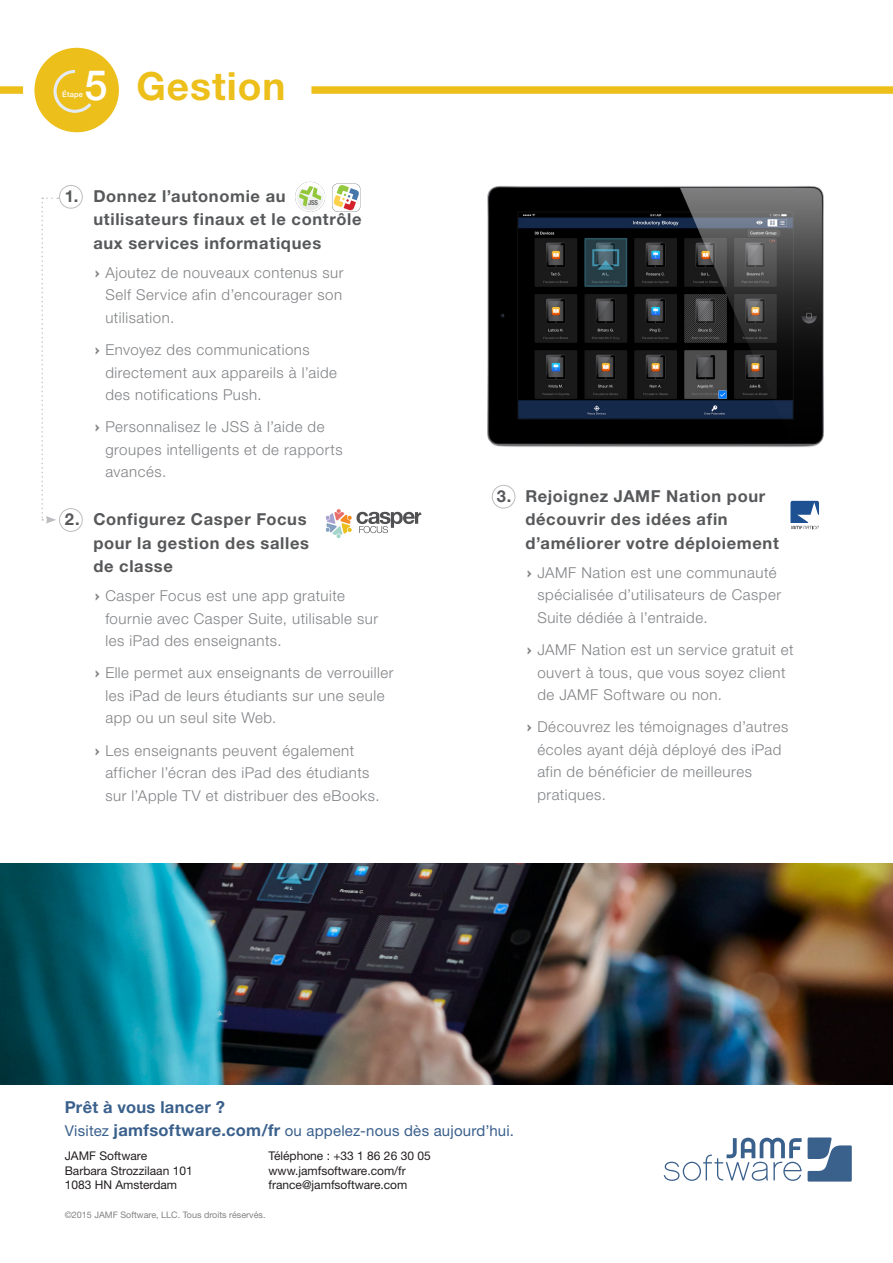
<style>
.page{position:relative;width:893px;height:1263px;background:#fff}
.page>*{position:absolute;margin:0;border:0;box-sizing:border-box;transform-origin:0 0}
.HEADLINE{font:500 41.55px "Helvetica Neue";color:#fff}
._1_HEADER{font:700 38.85px "Helvetica Neue LT Std";letter-spacing:.025em;color:#edbf1b}
.Bold_Indented_body{font:700 16.5px/23.2px "Helvetica Neue LT Std";letter-spacing:.04em;color:#57585a}
.Bold_Indented_body-2{font:700 16.5px "Helvetica Neue LT Std";letter-spacing:.02em;color:#3a608c}
.Sub_bullets{font:300 15px/22.5px "Helvetica Neue LT Std";letter-spacing:.035em;color:#808285}
.Bold_Indented_body-3{font:15px "Helvetica Neue LT Std";letter-spacing:.015em;color:#3a608c}
.t1{font:12px/14.4px "Helvetica Neue LT Std";color:#231f20}
.t2{font:9px "Helvetica Neue LT Std";color:#808285}
.HEADLINE-2{font:500 7.5px "Helvetica Neue";letter-spacing:.025em;color:#fff}
.t3{font:700 condensed 6.9px "Helvetica Neue";color:#666}
.s1{font-family:"DINOT";font-weight:700}
.s2{font-weight:700;font-size:16.5px}
</style>
<div class="page">
<div style="left:0;top:86px;width:23px;height:8px;background:#edbf1b"></div>
<div style="left:311px;top:86px;width:582px;height:8px;background:#edbf1b"></div>
<img style="left:487px;top:186px;width:337px;height:262px">
<div style="left:59px;top:185px;width:24px;height:24px;border:1px solid #bcbdc0;border-radius:50%"></div>
<div style="left:59px;top:508px;width:24px;height:24px;border:1px solid #bcbdc0;border-radius:50%"></div>
<svg style="left:295px;top:182px;width:30px;height:30px"></svg>
<svg style="left:332px;top:183px;width:29px;height:29px"></svg>
<svg style="left:326px;top:509px;width:96px;height:29px"></svg>
<div style="left:492px;top:485px;width:23px;height:23px;border:1px solid #bcbdc0;border-radius:50%"></div>
<svg style="left:790px;top:501px;width:29px;height:28px"></svg>
<img style="left:0;top:864px;width:893px;height:220px">
<div style="left:34px;top:48px;width:85px;height:84px;background:#edbf1b;border-radius:50%"></div>
<svg style="left:53px;top:69px;width:39px;height:44px"></svg>
<svg style="left:41px;top:197px;width:17px;height:327px"></svg>
<svg style="left:808px;top:1137px;width:44px;height:44px"></svg>
<svg style="left:664px;top:1138px;width:138px;height:43px"></svg>
<p class="HEADLINE" style="left:85px;top:51px;width:25px">5</p>
<p class="HEADLINE-2" style="left:62px;top:89px;width:22px">Étape</p>
<p class="_1_HEADER" style="left:136px;top:62px;width:150px">Gestion</p>
<p class="Bold_Indented_body" style="left:93px;top:184px;width:270px;text-indent:-28px">1. Donnez l’autonomie au utilisateurs finaux et le contrôle aux services informatiques</p>
<p class="Sub_bullets" style="left:105px;top:261px;width:240px;text-align:justify;text-indent:-10px"><span class="s1">›</span> Ajoutez de nouveaux contenus sur Self Service afin d’encourager son utilisation.</p>
<p class="Sub_bullets" style="left:105px;top:338px;width:233px;text-indent:-10px"><span class="s1">›</span> Envoyez des communications directement aux appareils à l’aide des notifications Push.</p>
<p class="Sub_bullets" style="left:105px;top:415px;width:239px;text-indent:-10px"><span class="s1">›</span> Personnalisez le JSS à l’aide de groupes intelligents et de rapports avancés.</p>
<p class="Bold_Indented_body" style="left:93px;top:507px;width:217px;text-indent:-28px">2. Configurez Casper Focus pour la gestion des salles de classe</p>
<p class="Sub_bullets" style="left:105px;top:584px;width:274px;text-indent:-10px"><span class="s1">›</span> Casper Focus est une app gratuite fournie avec Casper Suite, utilisable sur les iPad des enseignants.</p>
<p class="Sub_bullets" style="left:105px;top:661px;width:290px;text-indent:-10px"><span class="s1">›</span> Elle permet aux enseignants de verrouiller les iPad de leurs étudiants sur une seule app ou un seul site Web.</p>
<p class="Sub_bullets" style="left:105px;top:739px;width:276px;text-indent:-10px"><span class="s1">›</span> Les enseignants peuvent également afficher l’écran des iPad des étudiants sur l’Apple TV et distribuer des eBooks.</p>
<p class="t3" style="left:308px;top:197px;width:11px">JSS</p>
<p class="Bold_Indented_body" style="left:525px;top:484px;width:255px;text-indent:-28px">3. Rejoignez JAMF Nation pour découvrir des idées afin d’améliorer votre déploiement</p>
<p class="Sub_bullets" style="left:537px;top:561px;width:245px;text-indent:-10px"><span class="s1">›</span> JAMF Nation est une communauté spécialisée d’utilisateurs de Casper<br>Suite dédiée à l’entraide.</p>
<p class="Sub_bullets" style="left:537px;top:638px;width:258px;text-indent:-10px"><span class="s1">›</span> JAMF Nation est un service gratuit et ouvert à tous, que vous soyez client de JAMF Software ou non.</p>
<p class="Sub_bullets" style="left:537px;top:715px;width:252px;text-indent:-10px"><span class="s1">›</span> Découvrez les témoignages d’autres écoles ayant déjà déployé des iPad afin de bénéficier de meilleures pratiques.</p>
<p class="Bold_Indented_body-2" style="left:65px;top:1097px;width:162px">Prêt à vous lancer ?</p>
<p class="Bold_Indented_body-3" style="left:65px;top:1122px;width:451px">Visitez <span class="s2">jamfsoftware.com/fr</span> ou appelez-nous dès aujourd’hui.</p>
<p class="t1" style="left:65px;top:1149px;width:84px">JAMF Software</p>
<p class="t1" style="left:65px;top:1163px;width:129px">Barbara Strozzilaan 101<br>1083 HN Amsterdam</p>
<p class="t1" style="left:268px;top:1149px;width:164px">Téléphone : +33 1 86 26 30 05</p>
<p class="t1" style="left:268px;top:1163px;width:139px">www.jamfsoftware.com/fr</p>
<p class="t1" style="left:268px;top:1177px;width:140px">france@jamfsoftware.com</p>
<p class="t2" style="left:65px;top:1209px;width:202px">©2015 JAMF Software, LLC. Tous droits réservés.</p>
</div>
